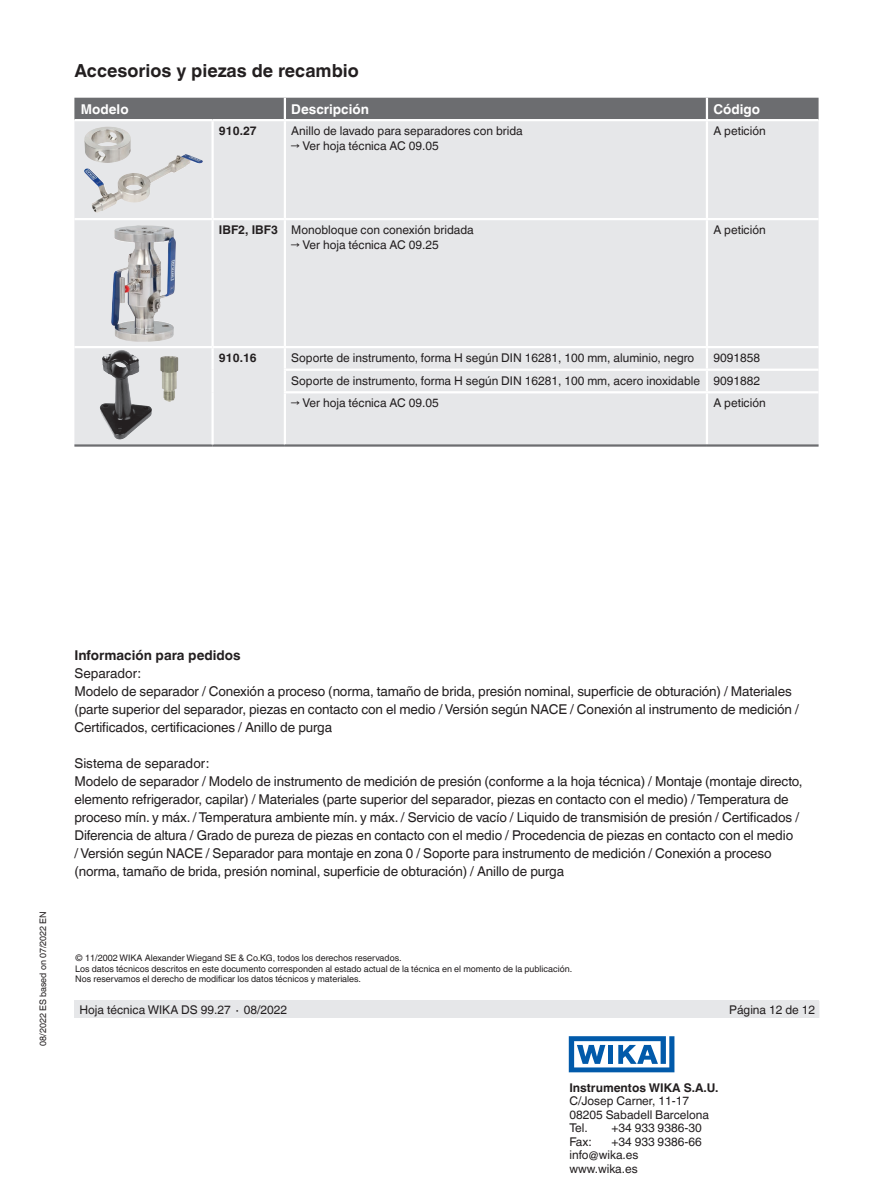
<style>
.page{position:relative;width:893px;height:1188px;background:#fff}
.page>*{position:absolute;margin:0;border:0;box-sizing:border-box;transform-origin:0 0}
.t1{font:700 18px "Helvetica World";color:#231f20}
.t2{font:13.5px/18px "Helvetica World";letter-spacing:-.01em;color:#231f20}
.t3{font:700 13.5px "Helvetica World";color:#fff}
.t4{font:700 13.5px "Helvetica World";color:#231f20}
.t5{font:12px/13.5px "Helvetica World";color:#231f20}
.t6{font:700 12px "Helvetica World";color:#231f20}
.t7{font:9px/10.5px "Helvetica World";color:#231f20}
.s1{font-weight:700}
</style>
<div class="page">
<div style="left:74px;top:1000px;width:745px;height:18px;background:#e6e7e9"></div>
<svg style="left:569px;top:1036px;width:105px;height:36px"></svg>
<div style="left:74px;top:98px;width:745px;height:21px;background:#6c6d70"></div>
<div style="left:74px;top:121px;width:745px;height:323px;background:#e6e7e9"></div>
<hr style="left:74px;top:444px;width:139px;height:3px;background:#6c6d70">
<hr style="left:213px;top:444px;width:72px;height:3px;background:#6c6d70">
<hr style="left:706px;top:98px;width:2px;height:21px;background:#fff">
<hr style="left:706px;top:121px;width:2px;height:97px;background:#fff">
<hr style="left:706px;top:348px;width:2px;height:21px;background:#fff">
<hr style="left:284px;top:369px;width:423px;height:2px;background:#fff">
<hr style="left:707px;top:369px;width:112px;height:2px;background:#fff">
<hr style="left:706px;top:371px;width:2px;height:20px;background:#fff">
<hr style="left:284px;top:391px;width:423px;height:2px;background:#fff">
<hr style="left:707px;top:391px;width:112px;height:2px;background:#fff">
<hr style="left:706px;top:393px;width:2px;height:51px;background:#fff">
<hr style="left:211px;top:121px;width:3px;height:97px;background:#fff">
<hr style="left:284px;top:121px;width:2px;height:97px;background:#fff">
<hr style="left:211px;top:348px;width:3px;height:22px;background:#fff">
<hr style="left:284px;top:348px;width:2px;height:21px;background:#fff">
<hr style="left:211px;top:370px;width:3px;height:22px;background:#fff">
<hr style="left:284px;top:371px;width:2px;height:20px;background:#fff">
<hr style="left:211px;top:392px;width:3px;height:52px;background:#fff">
<hr style="left:284px;top:393px;width:2px;height:51px;background:#fff">
<hr style="left:284px;top:98px;width:2px;height:21px;background:#fff">
<hr style="left:285px;top:444px;width:422px;height:3px;background:#6c6d70">
<hr style="left:707px;top:444px;width:112px;height:3px;background:#6c6d70">
<hr style="left:74px;top:218px;width:139px;height:2px;background:#fff">
<hr style="left:213px;top:218px;width:72px;height:2px;background:#fff">
<hr style="left:211px;top:220px;width:3px;height:126px;background:#fff">
<hr style="left:285px;top:218px;width:422px;height:2px;background:#fff">
<hr style="left:707px;top:218px;width:112px;height:2px;background:#fff">
<hr style="left:74px;top:346px;width:139px;height:2px;background:#fff">
<hr style="left:284px;top:220px;width:2px;height:126px;background:#fff">
<hr style="left:706px;top:220px;width:2px;height:126px;background:#fff">
<hr style="left:213px;top:346px;width:72px;height:2px;background:#fff">
<hr style="left:285px;top:346px;width:422px;height:2px;background:#fff">
<hr style="left:707px;top:346px;width:112px;height:2px;background:#fff">
<img style="left:84px;top:154px;width:119px;height:59px">
<img style="left:84px;top:127px;width:47px;height:36px">
<img style="left:111px;top:225px;width:65px;height:117px">
<img style="left:160px;top:356px;width:18px;height:46px">
<img style="left:100px;top:350px;width:22px;height:76px">
<h1 class="t1" style="left:74px;top:60px;width:286px">Accesorios y piezas de recambio</h1>
<p class="t3" style="left:81px;top:101px;width:49px">Modelo</p>
<p class="t3" style="left:291px;top:101px;width:79px">Descripción</p>
<p class="t3" style="left:713px;top:101px;width:48px">Código</p>
<p class="t6" style="left:219px;top:124px;width:39px">910.27</p>
<p class="t5" style="left:291px;top:124px;width:233px">Anillo de lavado para separadores con brida</p>
<p class="t5" style="left:291px;top:139px;width:149px">→ Ver hoja técnica AC 09.05</p>
<p class="t5" style="left:713px;top:124px;width:54px">A petición</p>
<p class="t5" style="left:219px;top:223px;width:256px"><span class="s1">IBF2, IBF3</span> Monobloque con conexión bridada</p>
<p class="t5" style="left:291px;top:238px;width:149px">→ Ver hoja técnica AC 09.25</p>
<p class="t5" style="left:713px;top:223px;width:54px">A petición</p>
<p class="t6" style="left:219px;top:351px;width:39px">910.16</p>
<p class="t5" style="left:291px;top:351px;width:404px">Soporte de instrumento, forma H según DIN 16281, 100 mm, aluminio, negro</p>
<p class="t5" style="left:291px;top:347px;width:470px;line-height:22.6px;text-align:right">9091858<br>Soporte de instrumento, forma H según DIN 16281, 100 mm, acero inoxidable 9091882</p>
<p class="t5" style="left:291px;top:396px;width:149px">→ Ver hoja técnica AC 09.05</p>
<p class="t5" style="left:713px;top:396px;width:54px">A petición</p>
<p class="t7" style="left:38px;top:1046px;width:136px;rotate:-90deg">08/2022 ES based on 07/2022 EN</p>
<p class="t4" style="left:74px;top:648px;width:168px">Información para pedidos</p>
<p class="t2" style="left:74px;top:665px;width:726px">Separador:<br>Modelo de separador / Conexión a proceso (norma, tamaño de brida, presión nominal, superficie de obturación) / Materiales (parte superior del separador, piezas en contacto con el medio / Versión según NACE / Conexión al instrumento de medición / Certificados, certificaciones / Anillo de purga</p>
<p class="t2" style="left:74px;top:755px;width:730px">Sistema de separador:<br>Modelo de separador / Modelo de instrumento de medición de presión (conforme a la hoja técnica) / Montaje (montaje directo, elemento refrigerador, capilar) / Materiales (parte superior del separador, piezas en contacto con el medio) / Temperatura de proceso mín. y máx. / Temperatura ambiente mín. y máx. / Servicio de vacío / Liquido de transmisión de presión / Certificados / Diferencia de altura / Grado de pureza de piezas en contacto con el medio / Procedencia de piezas en contacto con el medio<br>/ Versión según NACE / Separador para montaje en zona 0 / Soporte para instrumento de medición / Conexión a proceso (norma, tamaño de brida, presión nominal, superficie de obturación) / Anillo de purga</p>
<p class="t7" style="left:75px;top:953px;width:498px">© 11/2002 WIKA Alexander Wiegand SE &amp; Co.KG, todos los derechos reservados.<br>Los datos técnicos descritos en este documento corresponden al estado actual de la técnica en el momento de la publicación.<br>Nos reservamos el derecho de modificar los datos técnicos y materiales.</p>
<p class="t5" style="left:80px;top:1003px;width:209px">Hoja técnica WIKA DS 99.27 ∙ 08/2022</p>
<p class="t5" style="left:729px;top:1003px;width:87px">Página 12 de 12</p>
<p class="t6" style="left:569px;top:1080px;width:151px">Instrumentos WIKA S.A.U.</p>
<p class="t5" style="left:569px;top:1094px;width:141px">C/Josep Carner, 11-17<br>08205 Sabadell Barcelona<br>Tel.</p>
<p class="t5" style="left:611px;top:1121px;width:92px">+34 933 9386-30</p>
<p class="t5" style="left:569px;top:1135px;width:24px">Fax:</p>
<p class="t5" style="left:569px;top:1135px;width:134px;text-indent:42px">+34 933 9386-66 info@wika.es www.wika.es</p>
</div>
